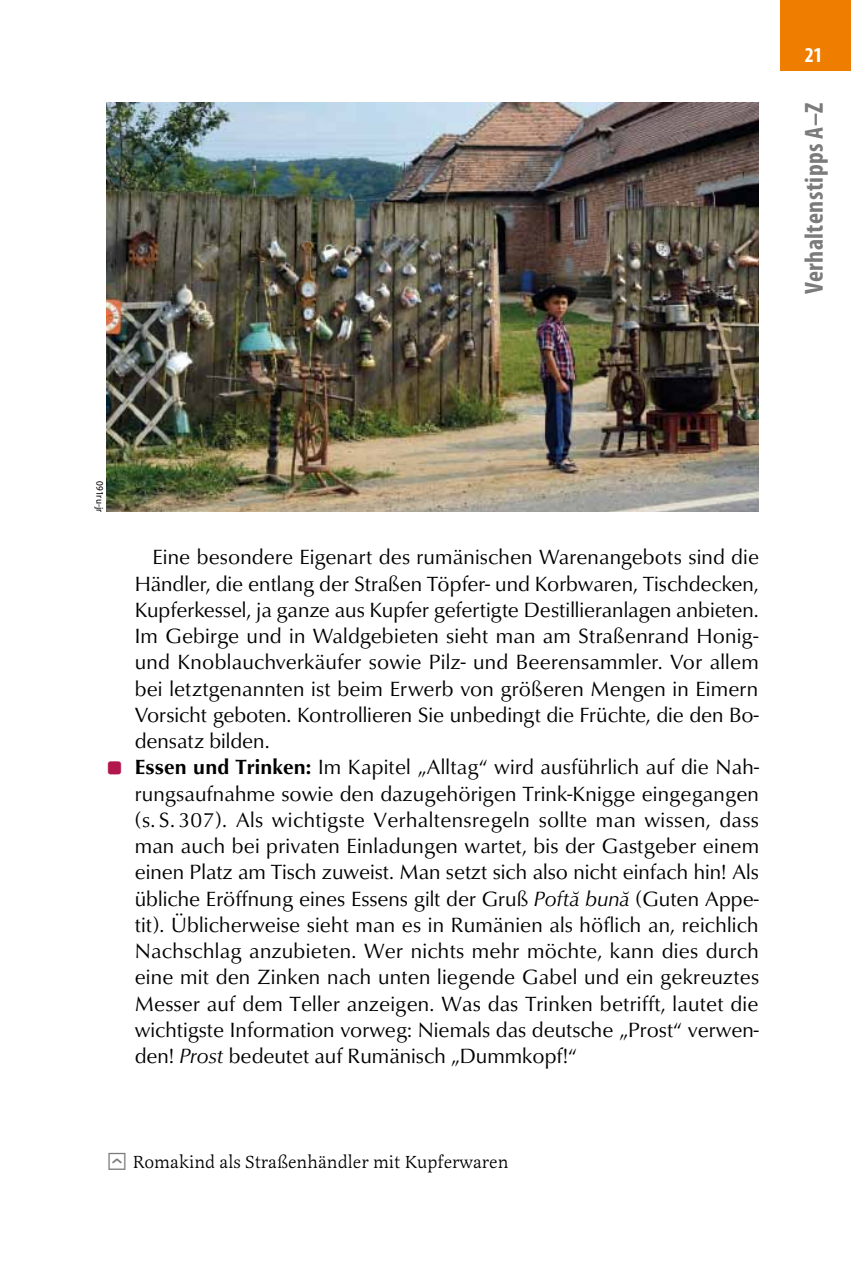
<style>
.page{position:relative;width:851px;height:1276px;background:#fff}
.page>*{position:absolute;margin:0;border:0;box-sizing:border-box;transform-origin:0 0}
.t1{font:700 condensed 26.25px "Myriad Pro";letter-spacing:.015em;color:#7c7b7b}
.t2{font:21.25px "Classico URW";letter-spacing:.005em;color:#000}
.t3{font:700 condensed 21.25px "Myriad Pro";color:#fff}
.t4{font:18px "Latienne URWTOT";color:#000}
.t5{font:semi-condensed 10px "Myriad Pro";color:#000}
.s1{font-family:"Button Bonus Rounded Negative";font-size:16.25px;color:#b1164d}
.s2{font-weight:700}
.s3{font-style:italic}
.s4{font-family:"Button Bonus Square Positive";font-size:21.25px;color:#7c7b7b}
</style>
<div class="page">
<div style="left:780px;top:0;width:70px;height:71px;background:#ef7d00"></div>
<img style="left:106px;top:103px;width:652px;height:409px">
<p class="t3" style="left:804px;top:42px;width:19px">21</p>
<p class="t1" style="left:797px;top:294px;width:193px;rotate:-90deg">Verhaltenstipps A–Z</p>
<p class="t5" style="left:105px;top:481px;width:32px;rotate:90deg">091ru-jr</p>
<p class="t2" style="left:152px;top:544px;width:608px">Eine besondere Eigenart des rumänischen Warenangebots sind die</p>
<p class="t2" style="left:135px;top:570px;width:625px">Händler, die entlang der Straßen Töpfer- und Korbwaren, Tischdecken,</p>
<p class="t2" style="left:135px;top:596px;width:625px">Kupferkessel, ja ganze aus Kupfer gefertigte Destillieranlagen anbieten.</p>
<p class="t2" style="left:135px;top:622px;width:625px">Im Gebirge und in Waldgebieten sieht man am Straßenrand Honig-</p>
<p class="t2" style="left:135px;top:649px;width:625px">und Knoblauchverkäufer sowie Pilz- und Beerensammler. Vor allem</p>
<p class="t2" style="left:135px;top:675px;width:625px">bei letztgenannten ist beim Erwerb von größeren Mengen in Eimern</p>
<p class="t2" style="left:135px;top:701px;width:625px">Vorsicht geboten. Kontrollieren Sie unbedingt die Früchte, die den Bo-</p>
<p class="t2" style="left:135px;top:727px;width:136px">densatz bilden.</p>
<p class="t2" style="left:106px;top:754px;width:654px"><span class="s1">±</span> <span class="s2">Essen und Trinken:</span> Im Kapitel „Alltag“ wird ausführlich auf die Nah-</p>
<p class="t2" style="left:135px;top:780px;width:625px">rungsaufnahme sowie den dazugehörigen Trink-Knigge eingegangen</p>
<p class="t2" style="left:135px;top:806px;width:625px">(s. S. 307). Als wichtigste Verhaltensregeln sollte man wissen, dass</p>
<p class="t2" style="left:135px;top:832px;width:626px">man auch bei privaten Einladungen wartet, bis der Gastgeber einem</p>
<p class="t2" style="left:135px;top:859px;width:625px">einen Platz am Tisch zuweist. Man setzt sich also nicht einfach hin! Als</p>
<p class="t2" style="left:135px;top:885px;width:625px">übliche Eröffnung eines Essens gilt der Gruß <span class="s3">Poftă bună</span> (Guten Appe-</p>
<p class="t2" style="left:135px;top:911px;width:625px">tit). Üblicherweise sieht man es in Rumänien als höflich an, reichlich</p>
<p class="t2" style="left:135px;top:937px;width:625px">Nachschlag anzubieten. Wer nichts mehr möchte, kann dies durch</p>
<p class="t2" style="left:135px;top:964px;width:625px">eine mit den Zinken nach unten liegende Gabel und ein gekreuztes</p>
<p class="t2" style="left:135px;top:990px;width:625px">Messer auf dem Teller anzeigen. Was das Trinken betrifft, lautet die</p>
<p class="t2" style="left:135px;top:1016px;width:625px">wichtigste Information vorweg: Niemals das deutsche „Prost“ verwen-</p>
<p class="t2" style="left:135px;top:1042px;width:444px">den! <span class="s3">Prost</span> bedeutet auf Rumänisch „Dummkopf!“</p>
<p class="t4" style="left:106px;top:1151px;width:403px"><span class="s4">n</span> Romakind als Straßenhändler mit Kupferwaren</p>
</div>
